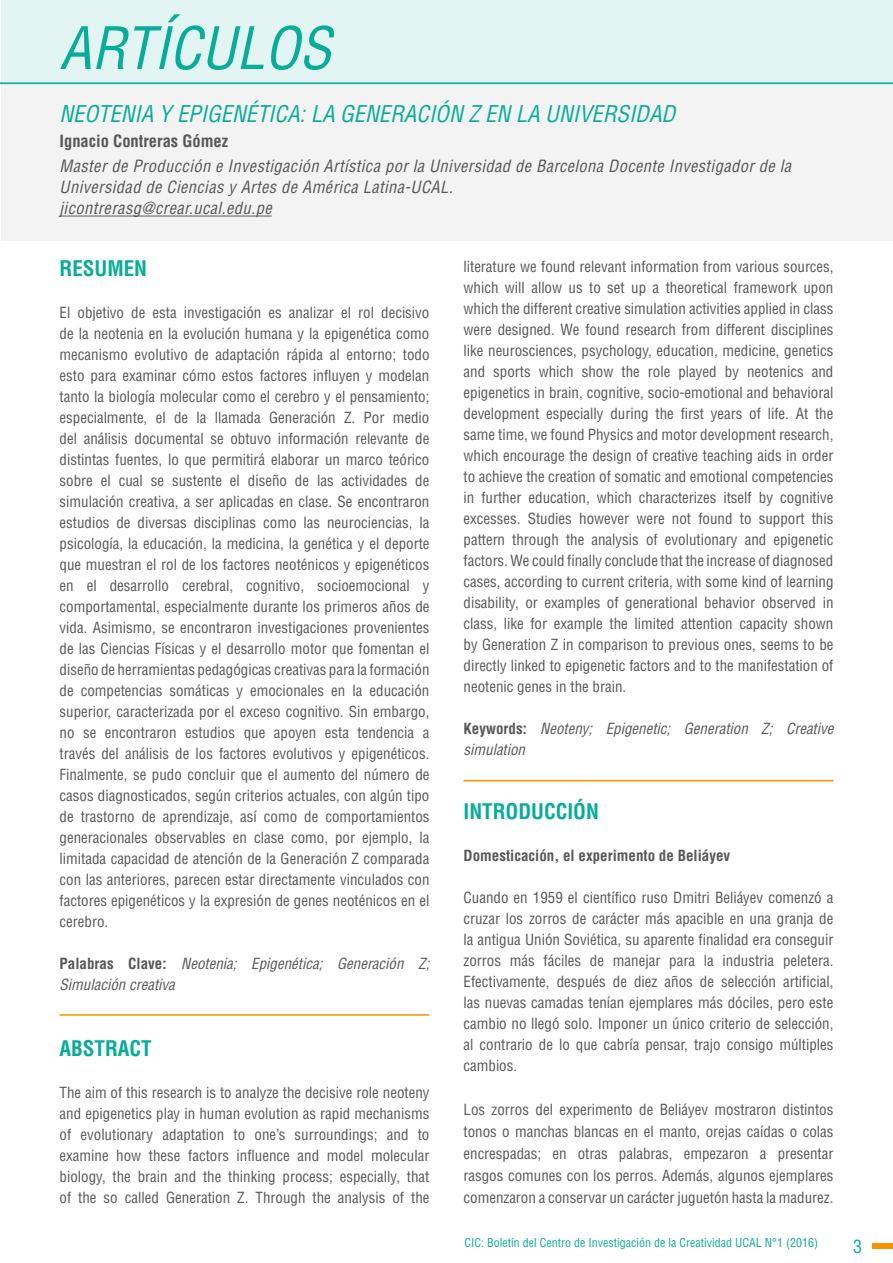
<style>
.page{position:relative;width:893px;height:1263px;background:#fff}
.page>*{position:absolute;margin:0;border:0;box-sizing:border-box;transform-origin:0 0}
.t1{font:italic condensed 57px "Helvetica LT Std";color:#07ad98}
.t2{font:italic condensed 22.5px "Helvetica LT Std";color:#07ad98}
.t3{font:700 condensed 21px "Helvetica LT Std";color:#07ad98}
.t4{font:condensed 18px "Helvetica LT Std";color:#07ad98}
.t5{font:italic condensed 16.5px/21px "Helvetica LT Std";letter-spacing:.025em;color:#575756}
.t6{font:700 condensed 16.5px "Helvetica LT Std";color:#575756}
.t7{font:condensed 15px/21px "Helvetica LT Std";color:#575756;text-align:justify}
.t8{font:italic condensed 15px/21px "Helvetica LT Std";color:#575756}
.t9{font:700 condensed 15px "Helvetica LT Std";color:#575756}
.t10{font:condensed 12px "Helvetica LT Std";color:#10ab96}
.s1{font-weight:700;font-style:normal}
</style>
<div class="page">
<div style="left:872px;top:1243px;width:21px;height:5px;background:#f49400"></div>
<div style="left:1px;top:82px;width:892px;height:159px;background:#f3f3f3"></div>
<div style="left:1px;top:0;width:892px;height:85px;background:#e3f5f3"></div>
<hr style="left:60px;top:216px;width:212px;height:1px;background:#575756">
<hr style="left:0;top:82px;width:893px;height:2px;background:#07ad98">
<hr style="left:60px;top:1014px;width:369px;height:2px;background:#f49400">
<hr style="left:463px;top:780px;width:370px;height:1px;background:#f49400">
<h1 class="t1" style="left:60px;top:13px;width:273px">ARTÍCULOS</h1>
<h2 class="t2" style="left:60px;top:100px;width:617px">NEOTENIA Y EPIGENÉTICA: LA GENERACIÓN Z EN LA UNIVERSIDAD</h2>
<p class="t6" style="left:60px;top:130px;width:170px">Ignacio Contreras Gómez</p>
<p class="t5" style="left:60px;top:156px;width:733px">Master de Producción e Investigación Artística por la Universidad de Barcelona Docente Investigador de la<br>Universidad de Ciencias y Artes de América Latina-UCAL.<br>jicontrerasg@crear.ucal.edu.pe</p>
<h3 class="t3" style="left:60px;top:255px;width:89px">RESUMEN</h3>
<p class="t7" style="left:60px;top:302px;width:371px">El objetivo de esta investigación es analizar el rol decisivo de la neotenia en la evolución humana y la epigenética como mecanismo evolutivo de adaptación rápida al entorno; todo esto para examinar cómo estos factores influyen y modelan tanto la biología molecular como el cerebro y el pensamiento; especialmente, el de la llamada Generación Z. Por medio del análisis documental se obtuvo información relevante de distintas fuentes, lo que permitirá elaborar un marco teórico sobre el cual se sustente el diseño de las actividades de simulación creativa, a ser aplicadas en clase. Se encontraron estudios de diversas disciplinas como las neurociencias, la psicología, la educación, la medicina, la genética y el deporte que muestran el rol de los factores neoténicos y epigenéticos en el desarrollo cerebral, cognitivo, socioemocional y comportamental, especialmente durante los primeros años de vida. Asimismo, se encontraron investigaciones provenientes de las Ciencias Físicas y el desarrollo motor que fomentan el diseño de herramientas pedagógicas creativas para la formación de competencias somáticas y emocionales en la educación superior, caracterizada por el exceso cognitivo. Sin embargo, no se encontraron estudios que apoyen esta tendencia a través del análisis de los factores evolutivos y epigenéticos.<br>Finalmente, se pudo concluir que el aumento del número de casos diagnosticados, según criterios actuales, con algún tipo de trastorno de aprendizaje, así como de comportamientos generacionales observables en clase como, por ejemplo, la limitada capacidad de atención de la Generación Z comparada con las anteriores, parecen estar directamente vinculados con factores epigenéticos y la expresión de genes neoténicos en el cerebro.</p>
<p class="t8" style="left:60px;top:953px;width:371px"><span class="s1">Palabras Clave:</span> Neotenia; Epigenética; Generación Z;<br>Simulación creativa</p>
<h3 class="t3" style="left:60px;top:1035px;width:94px">ABSTRACT</h3>
<p class="t7" style="left:60px;top:1082px;width:371px">The aim of this research is to analyze the decisive role neoteny and epigenetics play in human evolution as rapid mechanisms of evolutionary adaptation to one’s surroundings; and to examine how these factors influence and model molecular biology, the brain and the thinking process; especially, that of the so called Generation Z. Through the analysis of the</p>
<p class="t7" style="left:463px;top:256px;width:371px">literature we found relevant information from various sources, which will allow us to set up a theoretical framework upon which the different creative simulation activities applied in class were designed. We found research from different disciplines like neurosciences, psychology, education, medicine, genetics and sports which show the role played by neotenics and epigenetics in brain, cognitive, socio-emotional and behavioral development especially during the first years of life. At the same time, we found Physics and motor development research, which encourage the design of creative teaching aids in order to achieve the creation of somatic and emotional competencies in further education, which characterizes itself by cognitive excesses. Studies however were not found to support this pattern through the analysis of evolutionary and epigenetic factors. We could finally conclude that the increase of diagnosed cases, according to current criteria, with some kind of learning disability, or examples of generational behavior observed in class, like for example the limited attention capacity shown by Generation Z in comparison to previous ones, seems to be directly linked to epigenetic factors and to the manifestation of neotenic genes in the brain.</p>
<p class="t8" style="left:463px;top:718px;width:371px"><span class="s1">Keywords:</span> Neoteny; Epigenetic; Generation Z; Creative simulation</p>
<h3 class="t3" style="left:463px;top:799px;width:137px">INTRODUCCIÓN</h3>
<p class="t9" style="left:463px;top:846px;width:268px">Domesticación, el experimento de Beliáyev</p>
<p class="t7" style="left:463px;top:887px;width:371px">Cuando en 1959 el científico ruso Dmitri Beliáyev comenzó a cruzar los zorros de carácter más apacible en una granja de la antigua Unión Soviética, su aparente finalidad era conseguir zorros más fáciles de manejar para la industria peletera.<br>Efectivamente, después de diez años de selección artificial, las nuevas camadas tenían ejemplares más dóciles, pero este cambio no llegó solo. Imponer un único criterio de selección, al contrario de lo que cabría pensar, trajo consigo múltiples cambios.</p>
<p class="t7" style="left:463px;top:1098px;width:371px;line-height:22.2px">Los zorros del experimento de Beliáyev mostraron distintos tonos o manchas blancas en el manto, orejas caídas o colas encrespadas; en otras palabras, empezaron a presentar rasgos comunes con los perros. Además, algunos ejemplares comenzaron a conservar un carácter juguetón hasta la madurez.</p>
<p class="t10" style="left:465px;top:1235px;width:355px">CIC: Boletín del Centro de Investigación de la Creatividad UCAL N°1 (2016)</p>
<p class="t4" style="left:853px;top:1235px;width:10px">3</p>
</div>
